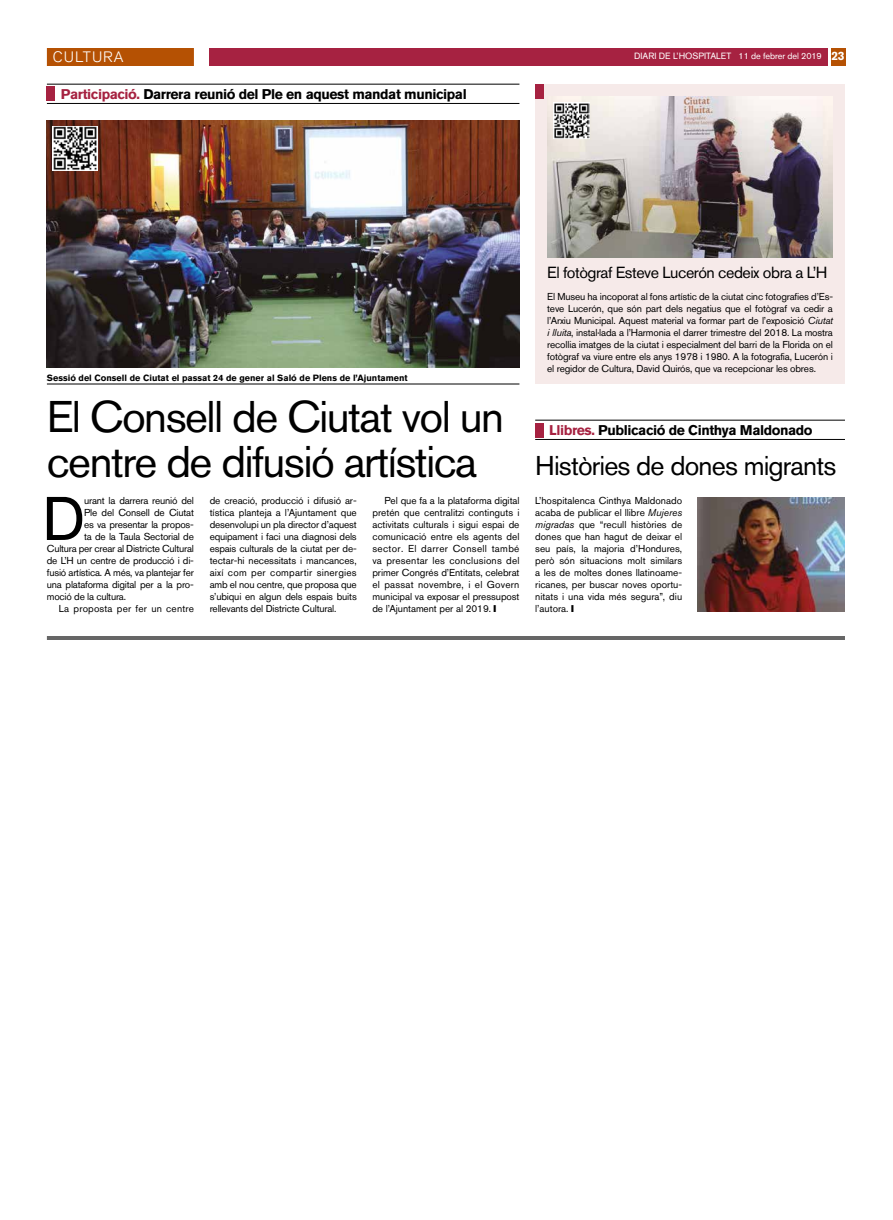
<style>
.page{position:relative;width:893px;height:1220px;background:#fff}
.page>*{position:absolute;margin:0;border:0;box-sizing:border-box;transform-origin:0 0}
.t1{font:61px "Akzidenz Grotesk BQ";color:#000}
.t2{font:44px/45px "Akzidenz Grotesk BQ";letter-spacing:-.035em;color:#000}
.t3{font:27px "Akzidenz Grotesk BQ";letter-spacing:-.03em;color:#000}
.t4{font:16px "Akzidenz Grotesk BQ";letter-spacing:-.03em;color:#000}
.t5{font:300 15px "Akzidenz Grotesk BQ";letter-spacing:.06em;color:#fff}
.t6{font:700 14px "Akzidenz Grotesk BQ";letter-spacing:-.03em;color:#000}
.t7{font:10px/12px "Akzidenz Grotesk BQ";letter-spacing:-.015em;color:#000;text-align:justify}
.t8{font:10px "Akzidenz Grotesk BQ";letter-spacing:.015em;color:#000}
.t9{font:700 9px "Akzidenz Grotesk BQ";color:#000}
.t10{font:9px "Akzidenz Grotesk BQ";color:#fff}
.s1{font-style:inherit}
.s2{font-weight:700;font-size:12px}
.s3{color:#a62241}
.s4{font-style:italic}
</style>
<div class="page">
<div style="left:210px;top:48px;width:618px;height:18px;background:#a62241"></div>
<div style="left:831px;top:48px;width:14px;height:18px;background:#b55103"></div>
<div style="left:47px;top:48px;width:147px;height:18px;background:#b55103"></div>
<hr style="left:47px;top:636px;width:798px;height:4px;background:#666">
<hr style="left:47px;top:84px;width:472px;height:1px;background:#000">
<hr style="left:47px;top:103px;width:472px;height:1px;background:#000">
<div style="left:47px;top:86px;width:8px;height:15px;background:#a62241"></div>
<img style="left:47px;top:120px;width:472px;height:248px">
<hr style="left:47px;top:384px;width:472px;height:1px;background:#000">
<hr style="left:535px;top:420px;width:310px;height:1px;background:#000">
<hr style="left:535px;top:439px;width:310px;height:1px;background:#000">
<div style="left:535px;top:423px;width:8px;height:15px;background:#a62241"></div>
<img style="left:698px;top:497px;width:147px;height:115px">
<img style="left:53px;top:126px;width:45px;height:45px">
<div style="left:535px;top:84px;width:310px;height:300px;background:#f6eae9"></div>
<div style="left:535px;top:84px;width:8px;height:15px;background:#a62241"></div>
<img style="left:547px;top:96px;width:286px;height:162px">
<img style="left:553px;top:102px;width:36px;height:36px">
<h3 class="t5" style="left:53px;top:49px;width:72px">CULTURA</h3>
<p class="t10" style="left:634px;top:51px;width:212px">DIARI DE L’HOSPITALET <span class="s1">11 de febrer del 2019</span> <span class="s2">23</span></p>
<h3 class="t6" style="left:61px;top:86px;width:407px"><span class="s3">Participació.</span> Darrera reunió del Ple en aquest mandat municipal</h3>
<p class="t9" style="left:47px;top:373px;width:362px">Sessió del Consell de Ciutat el passat 24 de gener al Saló de Plens de l’Ajuntament</p>
<h2 class="t2" style="left:47px;top:394px;width:459px">El Consell de Ciutat vol un centre de difusió artística</h2>
<h1 class="t1" style="left:42px;top:482px;width:45px">D</h1>
<p class="t7" style="left:84px;top:494px;width:111px">urant la darrera reunió del</p>
<p class="t7" style="left:84px;top:506px;width:111px">Ple del Consell de Ciutat</p>
<p class="t7" style="left:84px;top:518px;width:111px">es va presentar la propos-</p>
<p class="t7" style="left:84px;top:530px;width:111px">ta de la Taula Sectorial de</p>
<p class="t7" style="left:47px;top:542px;width:148px">Cultura per crear al Districte Cultural</p>
<p class="t7" style="left:47px;top:554px;width:148px">de L’H un centre de producció i di-</p>
<p class="t7" style="left:47px;top:566px;width:148px">fusió artística. A més, va plantejar fer</p>
<p class="t7" style="left:47px;top:578px;width:148px">una plataforma digital per a la pro-</p>
<p class="t7" style="left:47px;top:590px;width:81px">moció de la cultura.</p>
<p class="t8" style="left:59px;top:603px;width:137px">La proposta per fer un centre</p>
<p class="t7" style="left:210px;top:494px;width:149px">de creació, producció i difusió ar&shy;tística planteja a l’Ajuntament que desenvolupi un pla director d’aquest equipament i faci una diagnosi dels espais culturals de la ciutat per de&shy;tectar-hi necessitats i mancances, així com per compartir sinergies amb el nou centre, que proposa que s’ubiqui en algun dels espais buits rellevants del Districte Cultural.</p>
<p class="t7" style="left:372px;top:494px;width:149px;text-indent:12px">Pel que fa a la plataforma digital pretén que centralitzi continguts i activitats culturals i sigui espai de comunicació entre els agents del sector. El darrer Consell també va presentar les conclusions del primer Congrés d’Entitats, celebrat el passat novembre, i el Govern municipal va exposar el pressupost de l’Ajuntament per al 2019.</p>
<h3 class="t4" style="left:547px;top:263px;width:282px">El fotògraf Esteve Lucerón cedeix obra a L’H</h3>
<p class="t7" style="left:547px;top:290px;width:287px">El Museu ha incoporat al fons artístic de la ciutat cinc fotografies d’Es&shy;teve Lucerón, que són part dels negatius que el fotògraf va cedir a l’Arxiu Municipal. Aquest material va formar part de l’exposició <span class="s4">Ciutat i lluita</span>, instal·lada a l’Harmonia el darrer trimestre del 2018. La mostra recollia imatges de la ciutat i especialment del barri de la Florida on el fotògraf va viure entre els anys 1978 i 1980. A la fotografia, Lucerón i el regidor de Cultura, David Quirós, que va recepcionar les obres.</p>
<h3 class="t6" style="left:549px;top:422px;width:265px"><span class="s3">Llibres.</span> Publicació de Cinthya Maldonado</h3>
<h3 class="t3" style="left:535px;top:450px;width:303px">Històries de dones migrants</h3>
<p class="t7" style="left:535px;top:494px;width:149px">L’hospitalenca Cinthya Maldonado acaba de publicar el llibre <span class="s4">Mujeres migradas</span> que “recull històries de dones que han hagut de deixar el seu país, la majoria d’Hondures, però són situacions molt similars a les de moltes dones llatinoame&shy;ricanes, per buscar noves oportu&shy;nitats i una vida més segura”, diu l’autora.</p>
</div>
